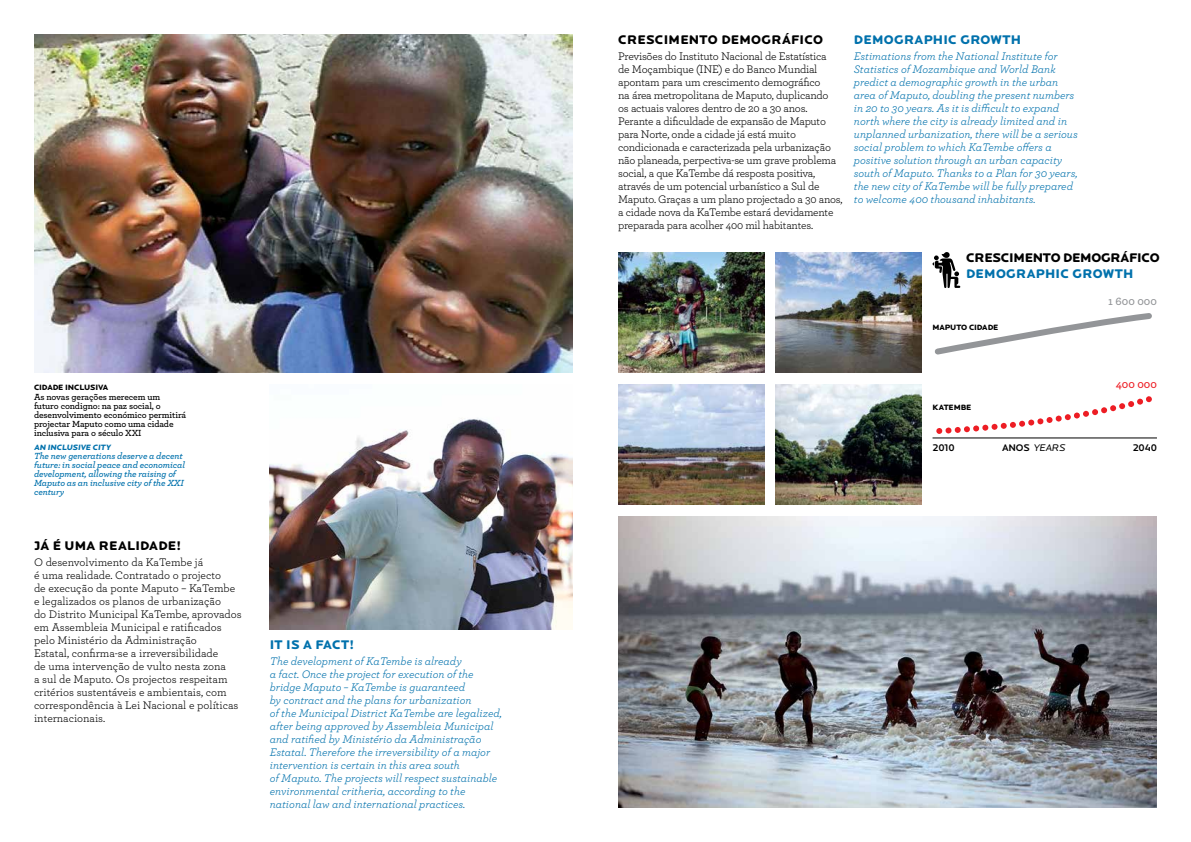
<style>
.page{position:relative;width:1191px;height:842px;background:#fff}
.page>*{position:absolute;margin:0;border:0;box-sizing:border-box;transform-origin:0 0}
.t1{font:900 13px "Locator Display";letter-spacing:.02em;color:#000}
.t2{font:900 13px "Locator Display";letter-spacing:.02em;color:#0071ac}
.t3{font:italic 11.5px/13px "Archer";color:#0071ac}
.t4{font:11.5px/13px "Archer";letter-spacing:-.02em;color:#000}
.t5{font:11.5px/13px "Archer";color:#000}
.t6{font:600 11.5px "Archer";color:#939598}
.t7{font:600 11.5px "Archer";color:#ed1d24}
.t8{font:10px "Locator Display";color:#000}
.t9{font:500 10px "Locator Display";letter-spacing:-.02em;color:#000}
.t10{font:600 9.3px/9px "Archer";letter-spacing:-.01em;color:#000}
.t11{font:italic 600 9.3px/9px "Archer";letter-spacing:-.01em;color:#0071ac}
.t12{font:900 8px "Locator Display";letter-spacing:-.01em;color:#000}
.t13{font:900 8px "Locator Display";color:#0071ac}
.s1{font-weight:500}
</style>
<div class="page">
<img style="left:618px;top:516px;width:539px;height:292px">
<img style="left:618px;top:252px;width:146px;height:120px">
<img style="left:270px;top:418px;width:303px;height:211px">
<img style="left:618px;top:384px;width:146px;height:120px">
<img style="left:775px;top:252px;width:146px;height:120px">
<img style="left:775px;top:384px;width:146px;height:120px">
<img style="left:34px;top:34px;width:538px;height:338px">
<svg style="left:936px;top:396px;width:216px;height:38px"></svg>
<svg style="left:934px;top:313px;width:218px;height:42px"></svg>
<hr style="left:932px;top:438px;width:225px;height:1px;background:#000">
<svg style="left:932px;top:252px;width:28px;height:36px"></svg>
<p class="t12" style="left:34px;top:383px;width:6px">CIDADE</p>
<p class="t12" style="left:65px;top:383px;width:15px">INCLUSIVA</p>
<p class="t10" style="left:34px;top:392px;width:154px">As novas gerações merecem um futuro condigno: na paz social, o desenvolvimento económico permitirá projectar Maputo como uma cidade inclusiva para o século XXI</p>
<p class="t13" style="left:34px;top:442px;width:29px">AN INCLUSIVE</p>
<p class="t13" style="left:92px;top:442px;width:20px">CITY</p>
<p class="t11" style="left:34px;top:451px;width:153px">The new generations deserve a decent future: in social peace and economical development, allowing the raising of<br>Maputo as an inclusive city of the XXI century</p>
<p class="t1" style="left:34px;top:538px;width:149px">JÁ É UMA REALIDADE!</p>
<p class="t5" style="left:34px;top:555px;width:209px">O desenvolvimento da KaTembe já<br>é uma realidade. Contratado o projecto<br>de execução da ponte Maputo – KaTembe e legalizados os planos de urbanização<br>do Distrito Municipal KaTembe, aprovados em Assembleia Municipal e ratificados pelo Ministério da Administração<br>Estatal, confirma-se a irreversibilidade<br>de uma intervenção de vulto nesta zona<br>a sul de Maputo. Os projectos respeitam critérios sustentáveis e ambientais, com correspondência à Lei Nacional e políticas internacionais.</p>
<p class="t2" style="left:270px;top:637px;width:55px">IT IS AFAC</p>
<p class="t2" style="left:341px;top:637px;width:15px">T!</p>
<p class="t3" style="left:270px;top:654px;width:234px">The development of KaTembe is already<br>a fact. Once the project for execution of the bridge Maputo – KaTembe is guaranteed<br>by contract and the plans for urbanization<br>of the Municipal District KaTembe are legalized, after being approved by Assembleia Municipal and ratified by Ministério da Administração Estatal. Therefore the irreversibility of a major intervention is certain in this area south<br>of Maputo. The projects will respect sustainable environmental critheria, according to the national law and international practices.</p>
<p class="t1" style="left:618px;top:32px;width:206px">CRESCIMENTO DEMOGRÁFICO</p>
<p class="t4" style="left:618px;top:49px;width:226px">Previsões do Instituto Nacional de Estatística<br>de Moçambique (INE) e do Banco Mundial apontam para um crescimento demográfico<br>na área metropolitana de Maputo, duplicando<br>os actuais valores dentro de 20 a 30 anos.<br>Perante a dificuldade de expansão de Maputo para Norte, onde a cidade já está muito condicionada e caracterizada pela urbanização não planeada, perpectiva-se um grave problema social, a que KaTembe dá resposta positiva, através de um potencial urbanístico a Sul de Maputo. Graças a um plano projectado a 30 anos, a cidade nova da KaTembe estará devidamente preparada para acolher 400 mil habitantes.</p>
<p class="t2" style="left:854px;top:32px;width:169px">DEMOGRAPHIC GROWTH</p>
<p class="t3" style="left:854px;top:49px;width:225px">Estimations from the National Institute for Statistics of Mozambique and World Bank predict a demographic growth in the urban area of Maputo, doubling the present numbers in 20 to 30 years. As it is difficult to expand north where the city is already limited and in unplanned urbanization, there will be a serious social problem to which KaTembe offers a positive solution through an urban capacity south of Maputo. Thanks to a Plan for 30 years, the new city of KaTembe will be fully prepared to welcome 400 thousand inhabitants.</p>
<p class="t1" style="left:966px;top:250px;width:10px">CRESCIME</p>
<p class="t1" style="left:1032px;top:250px;width:40px">NTO DEMOGRÁFICO</p>
<p class="t2" style="left:966px;top:265px;width:11px">DEMOGRAPHIC</p>
<p class="t2" style="left:1072px;top:265px;width:12px">GROW</p>
<p class="t2" style="left:1114px;top:265px;width:18px">TH</p>
<p class="t12" style="left:932px;top:323px;width:67px">MAPUTO CIDADE</p>
<p class="t6" style="left:1108px;top:293px;width:50px">1 600 000</p>
<p class="t12" style="left:932px;top:403px;width:40px">KATEMBE</p>
<p class="t9" style="left:932px;top:441px;width:24px">2010</p>
<p class="t8" style="left:1002px;top:442px;width:66px"><span class="s1">A NO S</span> YEARS</p>
<p class="t7" style="left:1115px;top:376px;width:43px">400 000</p>
<p class="t9" style="left:1132px;top:441px;width:26px">2040</p>
</div>
